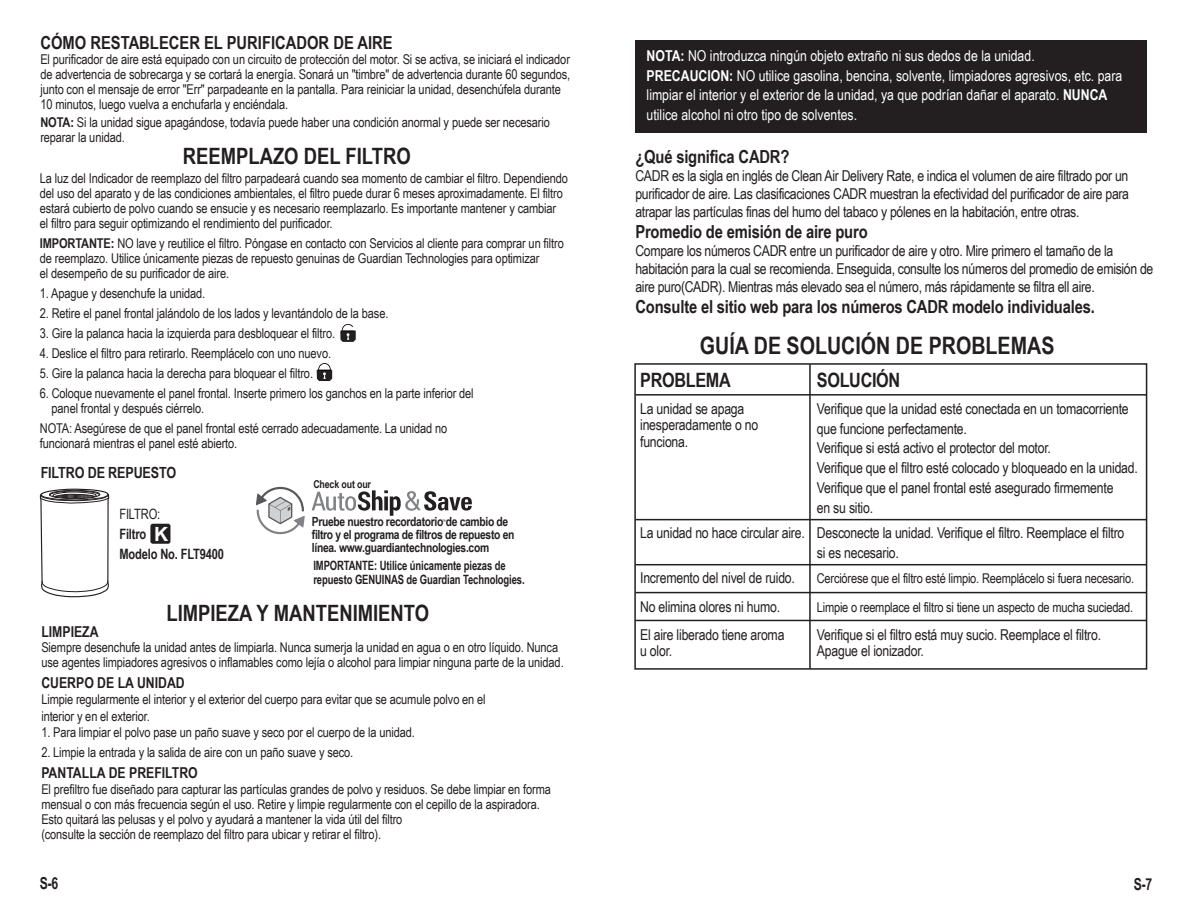
<style>
.page{position:relative;width:1188px;height:918px;background:#fff}
.page>*{position:absolute;margin:0;border:0;box-sizing:border-box;transform-origin:0 0}
.t1{font:700 24px "Arial Narrow";color:#231f20}
.t2{font:700 22.5px "Arial Narrow";color:#231f20}
.t3{font:700 19.8px "Arial Narrow";letter-spacing:-.015em;color:#231f20}
.t4{font:700 19.5px "Arial";color:#fff}
.t5{font:700 18px "Arial Narrow";letter-spacing:-.01em;color:#231f20}
.t6{font:700 16.5px "Arial Narrow";color:#231f20;scale:.9 1}
.t7{font:700 15.3px "Arial Narrow";letter-spacing:-.01em;color:#231f20}
.t8{font:15px/19.8px "Arial Narrow";letter-spacing:-.015em;color:#231f20}
.t9{font:15px/19.5px "Arial Narrow";color:#fff}
.t10{font:700 15px "Arial Narrow";color:#231f20}
.t11{font:700 14.25px/20px "Arial Narrow";letter-spacing:-.01em;color:#231f20;scale:.95 1}
.t12{font:14.25px "Arial Narrow";letter-spacing:-.01em;color:#231f20;scale:.95 1}
.t13{font:13.5px/15px "Arial Narrow";letter-spacing:-.01em;color:#231f20}
.t14{font:700 12.9px/14.2px "Arial Narrow";letter-spacing:-.01em;color:#231f20;scale:.9 1}
.t15{font:700 12.6px/12.6px "Arial Narrow";letter-spacing:-.025em;color:#231f20}
.t16{font:700 10.8px "Arial Narrow";letter-spacing:-.015em;color:#231f20}
.t17{font:4.8px "Arial Narrow";color:#231f20}
.s1{font-weight:700}
</style>
<div class="page">
<svg style="left:256px;top:486px;width:49px;height:49px"></svg>
<svg style="left:312px;top:490px;width:160px;height:26px"></svg>
<div style="left:634px;top:363px;width:513px;height:307px;border:2px solid #231f20"></div>
<hr style="left:635px;top:394px;width:511px;height:2px;background:#231f20">
<hr style="left:635px;top:519px;width:511px;height:1px;background:#231f20">
<hr style="left:635px;top:564px;width:511px;height:1px;background:#231f20">
<hr style="left:635px;top:592px;width:511px;height:1px;background:#231f20">
<hr style="left:635px;top:620px;width:511px;height:1px;background:#231f20">
<hr style="left:809px;top:364px;width:2px;height:305px;background:#231f20">
<div style="left:635px;top:40px;width:512px;height:92px;background:#231f20"></div>
<svg style="left:317px;top:363px;width:15px;height:18px"></svg>
<svg style="left:340px;top:324px;width:16px;height:18px"></svg>
<svg style="left:39px;top:489px;width:71px;height:109px"></svg>
<div style="left:150px;top:524px;width:20px;height:20px;background:#231f20;border-radius:2px"></div>
<h3 class="t5" style="left:40px;top:29px;width:354px">CÓMO RESTABLECER EL PURIFICADOR DE AIRE</h3>
<p class="t13" style="left:40px;top:52px;width:532px">El purificador de aire está equipado con un circuito de protección del motor. Si se activa, se iniciará el indicador de advertencia de sobrecarga y se cortará la energía. Sonará un "timbre" de advertencia durante 60 segundos, junto con el mensaje de error "Err" parpadeante en la pantalla. Para reiniciar la unidad, desenchúfela durante 10 minutos, luego vuelva a enchufarla y enciéndala.</p>
<p class="t13" style="left:40px;top:115px;width:511px"><span class="s1">NOTA:</span> Si la unidad sigue apagándose, todavía puede haber una condición anormal y puede ser necesario reparar la unidad.</p>
<p class="t13" style="left:40px;top:170px;width:530px">La luz del Indicador de reemplazo del filtro parpadeará cuando sea momento de cambiar el filtro. Dependiendo del uso del aparato y de las condiciones ambientales, el filtro puede durar 6 meses aproximadamente. El filtro estará cubierto de polvo cuando se ensucie y es necesario reemplazarlo. Es importante mantener y cambiar el filtro para seguir optimizando el rendimiento del purificador.</p>
<p class="t13" style="left:40px;top:235px;width:526px"><span class="s1">IMPORTANTE:</span> NO lave y reutilice el filtro. Póngase en contacto con Servicios al cliente para comprar un filtro de reemplazo. Utilice únicamente piezas de repuesto genuinas de Guardian Technologies para optimizar<br>el desempeño de su purificador de aire.</p>
<p class="t13" style="left:40px;top:285px;width:167px">1. Apague y desenchufe la unidad.</p>
<p class="t13" style="left:40px;top:305px;width:350px">2. Retire el panel frontal jalándolo de los lados y levantándolo de la base.</p>
<p class="t13" style="left:40px;top:325px;width:297px">3. Gire la palanca hacia la izquierda para desbloquear el filtro.</p>
<p class="t13" style="left:40px;top:345px;width:293px">4. Deslice el filtro para retirarlo. Reemplácelo con uno nuevo.</p>
<p class="t13" style="left:40px;top:365px;width:275px">5. Gire la palanca hacia la derecha para bloquear el filtro.</p>
<p class="t13" style="left:52px;top:385px;width:424px;text-indent:-12px">6. Coloque nuevamente el panel frontal. Inserte primero los ganchos en la parte inferior del panel frontal y después ciérrelo.</p>
<p class="t13" style="left:40px;top:420px;width:409px">NOTA: Asegúrese de que el panel frontal esté cerrado adecuadamente. La unidad no funcionará mientras el panel esté abierto.</p>
<h2 class="t2" style="left:183px;top:139px;width:229px">REEMPLAZO DEL FILTRO</h2>
<p class="t7" style="left:41px;top:462px;width:137px">FILTRO DE REPUESTO</p>
<p class="t12" style="left:119px;top:503px;width:45px">FILTRO:</p>
<p class="t11" style="left:119px;top:523px;width:112px">Filtro<br>Modelo No. FLT9400</p>
<h3 class="t4" style="left:154px;top:521px;width:16px">K</h3>
<p class="t16" style="left:313px;top:476px;width:59px">Check out our</p>
<p class="t15" style="left:312px;top:515px;width:204px">Pruebe nuestro recordatorio de cambio de filtro y el programa de filtros de repuesto en línea. www.guardiantechnologies.com</p>
<p class="t17" style="left:442px;top:518px;width:5px">™</p>
<p class="t14" style="left:313px;top:557px;width:236px">IMPORTANTE: Utilice únicamente piezas de repuesto GENUINAS de Guardian Technologies.</p>
<h2 class="t2" style="left:166px;top:596px;width:264px">LIMPIEZA Y MANTENIMIENTO</h2>
<p class="t10" style="left:41px;top:620px;width:59px">LIMPIEZA</p>
<p class="t13" style="left:41px;top:639px;width:524px">Siempre desenchufe la unidad antes de limpiarla. Nunca sumerja la unidad en agua o en otro líquido. Nunca use agentes limpiadores agresivos o inflamables como lejía o alcohol para limpiar ninguna parte de la unidad.</p>
<p class="t10" style="left:41px;top:671px;width:145px">CUERPO DE LA UNIDAD</p>
<p class="t13" style="left:41px;top:691px;width:446px;line-height:16.5px">Limpie regularmente el interior y el exterior del cuerpo para evitar que se acumule polvo en el interior y en el exterior.</p>
<p class="t13" style="left:41px;top:724px;width:375px">1. Para limpiar el polvo pase un paño suave y seco por el cuerpo de la unidad.</p>
<p class="t13" style="left:41px;top:744px;width:313px">2. Limpie la entrada y la salida de aire con un paño suave y seco.</p>
<p class="t10" style="left:41px;top:761px;width:158px">PANTALLA DE PREFILTRO</p>
<p class="t13" style="left:41px;top:782px;width:511px">El prefiltro fue diseñado para capturar las partículas grandes de polvo y residuos. Se debe limpiar en forma mensual o con más frecuencia según el uso. Retire y limpie regularmente con el cepillo de la aspiradora.<br>Esto quitará las pelusas y el polvo y ayudará a mantener la vida útil del filtro<br>(consulte la sección de reemplazo del filtro para ubicar y retirar el filtro).</p>
<p class="t9" style="left:647px;top:46px;width:477px"><span class="s1">NOTA:</span> NO introduzca ningún objeto extraño ni sus dedos de la unidad.<br><span class="s1">PRECAUCION:</span> NO utilice gasolina, bencina, solvente, limpiadores agresivos, etc. para limpiar el interior y el exterior de la unidad, ya que podrían dañar el aparato. <span class="s1">NUNCA </span>utilice alcohol ni otro tipo de solventes.</p>
<h3 class="t5" style="left:635px;top:143px;width:156px">¿Qué significa CADR?</h3>
<p class="t8" style="left:635px;top:166px;width:495px;line-height:18px;text-align:justify">CADR es la sigla en inglés de Clean Air Delivery Rate, e indica el volumen de aire filtrado por un purificador de aire. Las clasificaciones CADR muestran la efectividad del purificador de aire para atrapar las partículas finas del humo del tabaco y pólenes en la habitación, entre otras.</p>
<h3 class="t5" style="left:635px;top:218px;width:234px">Promedio de emisión de aire puro</h3>
<p class="t8" style="left:635px;top:241px;width:520px;line-height:18px">Compare los números CADR entre un purificador de aire y otro. Mire primero el tamaño de la habitación para la cual se recomienda. Enseguida, consulte los números del promedio de emisión de aire puro(CADR). Mientras más elevado sea el número, más rápidamente se filtra ell aire.</p>
<h3 class="t5" style="left:635px;top:293px;width:461px">Consulte el sitio web para los números CADR modelo individuales.</h3>
<h1 class="t1" style="left:700px;top:327px;width:356px">GUÍA DE SOLUCIÓN DE PROBLEMAS</h1>
<h3 class="t3" style="left:640px;top:365px;width:92px">PROBLEMA</h3>
<h3 class="t3" style="left:817px;top:365px;width:85px">SOLUCIÓN</h3>
<p class="t8" style="left:640px;top:400px;width:120px;line-height:16.5px">La unidad se apaga inesperadamente o no funciona.</p>
<p class="t8" style="left:817px;top:398px;width:323px">Verifique que la unidad esté conectada en un tomacorriente que funcione perfectamente.<br>Verifique si está activo el protector del motor.<br>Verifique que el filtro esté colocado y bloqueado en la unidad.<br>Verifique que el panel frontal esté asegurado firmemente<br>en su sitio.</p>
<p class="t8" style="left:817px;top:522px;width:309px;text-indent:-177px">La unidad no hace circular aire. Desconecte la unidad. Verifique el filtro. Reemplace el filtro si es necesario.</p>
<p class="t8" style="left:640px;top:563px;width:156px;line-height:29px">Incremento del nivel de ruido.<br>No elimina olores ni humo.</p>
<p class="t13" style="left:817px;top:570px;width:319px">Cerciórese que el filtro esté limpio. Reemplácelo si fuera necesario.</p>
<p class="t13" style="left:817px;top:599px;width:318px">Limpie o reemplace el filtro si tiene un aspecto de mucha suciedad.</p>
<p class="t8" style="left:640px;top:625px;width:146px;line-height:16.5px">El aire liberado tiene aroma u olor.</p>
<p class="t8" style="left:817px;top:625px;width:286px;line-height:17px">Verifique si el filtro está muy sucio. Reemplace el filtro.<br>Apague el ionizador.</p>
<p class="t6" style="left:40px;top:871px;width:22px">S-6</p>
<p class="t6" style="left:1134px;top:872px;width:22px">S-7</p>
</div>
